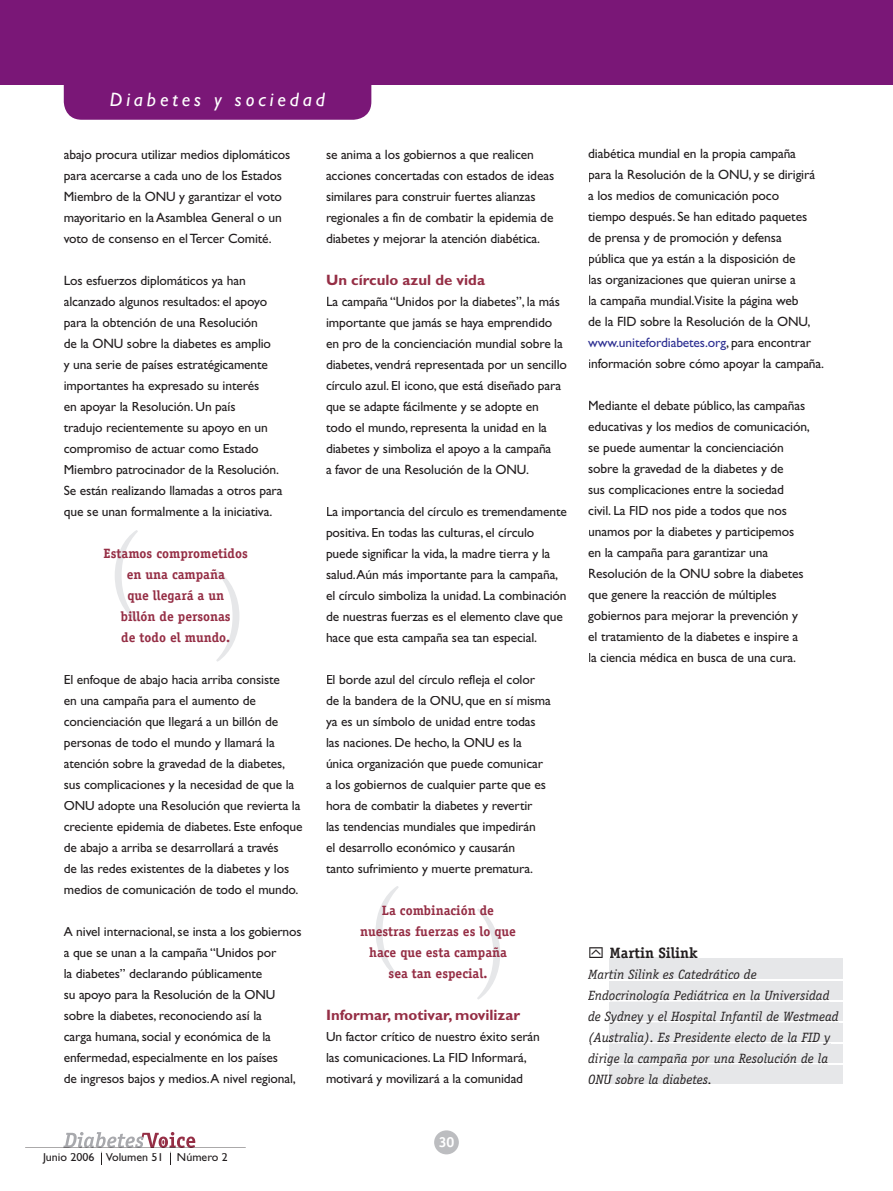
<style>
.page{position:relative;width:893px;height:1191px;background:#fff}
.page>*{position:absolute;margin:0;border:0;box-sizing:border-box;transform-origin:0 0}
.t1{font:105px "Adobe Garamond Pro";color:#e6e7e9}
.t2{font:italic 19.5px "Gill Sans Std";letter-spacing:.2em;color:#fff}
.t3{font:700 15px "Gill Sans Std";color:#952e45}
.t4{font:700 15px "Officina Serif";color:#231f20}
.t5{font:700 15px "Officina Sans";color:#fff}
.t6{font:13.5px/21px "Gill Sans Std";letter-spacing:-.01em;color:#231f20}
.t7{font:italic 13.5px/21px "Officina Serif";color:#231f20}
.t8{font:700 13.5px/21px "Officina Serif";color:#952e45;text-align:center}
.t9{font:12px "Gill Sans Std";color:#231f20}
.s1{color:#2e3092}
</style>
<div class="page">
<div style="left:434px;top:1130px;width:25px;height:24px;background:#bcbdc0;border-radius:50%"></div>
<div style="left:0;top:0;width:893px;height:85px;background:#7a1777"></div>
<div style="left:64px;top:31px;width:307px;height:89px;background:#7a1777;border-radius:18px"></div>
<div style="left:610px;top:957px;width:233px;height:127px;background:#e6e7e9"></div>
<hr style="left:588px;top:979px;width:256px;height:1px;background:#fff">
<hr style="left:588px;top:1000px;width:256px;height:1px;background:#fff">
<hr style="left:588px;top:1021px;width:256px;height:1px;background:#fff">
<hr style="left:588px;top:1042px;width:256px;height:1px;background:#fff">
<hr style="left:588px;top:1063px;width:256px;height:1px;background:#fff">
<svg style="left:609px;top:990px;width:220px;height:12px"></svg>
<svg style="left:25px;top:1132px;width:221px;height:33px"></svg>
<h2 class="t2" style="left:110px;top:88px;width:217px">Diabetes y sociedad</h2>
<p class="t6" style="left:64px;top:144px;width:228px">abajo procura utilizar medios diplomáticos para acercarse a cada uno de los Estados Miembro de la ONU y garantizar el voto mayoritario en la Asamblea General o un voto de consenso en el Tercer Comité.</p>
<p class="t6" style="left:64px;top:270px;width:220px">Los esfuerzos diplomáticos ya han alcanzado algunos resultados: el apoyo para la obtención de una Resolución<br>de la ONU sobre la diabetes es amplio<br>y una serie de países estratégicamente importantes ha expresado su interés<br>en apoyar la Resolución. Un país<br>tradujo recientemente su apoyo en un compromiso de actuar como Estado Miembro patrocinador de la Resolución.<br>Se están realizando llamadas a otros para que se unan formalmente a la iniciativa.</p>
<p class="t8" style="left:104px;top:543px;width:146px">Estamos comprometidos en una campaña<br>que llegará a un<br>billón de personas<br>de todo el mundo.</p>
<p class="t6" style="left:64px;top:669px;width:240px">El enfoque de abajo hacia arriba consiste<br>en una campaña para el aumento de concienciación que llegará a un billón de personas de todo el mundo y llamará la atención sobre la gravedad de la diabetes, sus complicaciones y la necesidad de que la ONU adopte una Resolución que revierta la creciente epidemia de diabetes. Este enfoque de abajo a arriba se desarrollará a través<br>de las redes existentes de la diabetes y los medios de comunicación de todo el mundo.</p>
<p class="t6" style="left:64px;top:921px;width:239px">A nivel internacional, se insta a los gobiernos a que se unan a la campaña “Unidos por<br>la diabetes” declarando públicamente<br>su apoyo para la Resolución de la ONU sobre la diabetes, reconociendo así la<br>carga humana, social y económica de la enfermedad, especialmente en los países<br>de ingresos bajos y medios.A nivel regional,</p>
<p class="t6" style="left:326px;top:144px;width:230px">se anima a los gobiernos a que realicen acciones concertadas con estados de ideas similares para construir fuertes alianzas regionales a fin de combatir la epidemia de diabetes y mejorar la atención diabética.</p>
<p class="t3" style="left:326px;top:271px;width:160px">Un círculo azul de vida</p>
<p class="t6" style="left:326px;top:291px;width:242px">La campaña “Unidos por la diabetes”, la más importante que jamás se haya emprendido en pro de la concienciación mundial sobre la diabetes, vendrá representada por un sencillo círculo azul. El icono, que está diseñado para que se adapte fácilmente y se adopte en todo el mundo, representa la unidad en la diabetes y simboliza el apoyo a la campaña<br>a favor de una Resolución de la ONU.</p>
<p class="t6" style="left:326px;top:501px;width:242px">La importancia del círculo es tremendamente positiva. En todas las culturas, el círculo puede significar la vida, la madre tierra y la salud.Aún más importante para la campaña, el círculo simboliza la unidad. La combinación de nuestras fuerzas es el elemento clave que hace que esta campaña sea tan especial.</p>
<p class="t6" style="left:326px;top:669px;width:226px">El borde azul del círculo refleja el color de la bandera de la ONU, que en sí misma ya es un símbolo de unidad entre todas las naciones. De hecho, la ONU es la única organización que puede comunicar a los gobiernos de cualquier parte que es hora de combatir la diabetes y revertir<br>las tendencias mundiales que impedirán<br>el desarrollo económico y causarán<br>tanto sufrimiento y muerte prematura.</p>
<p class="t8" style="left:360px;top:900px;width:157px">La combinación de nuestras fuerzas es lo que hace que esta campaña sea tan especial.</p>
<p class="t3" style="left:326px;top:1006px;width:196px">Informar, motivar, movilizar</p>
<p class="t6" style="left:326px;top:1026px;width:215px">Un factor crítico de nuestro éxito serán las comunicaciones. La FID Informará, motivará y movilizará a la comunidad</p>
<h1 class="t1" style="left:106px;top:528px;width:143px">( )</h1>
<h1 class="t1" style="left:367px;top:874px;width:143px">( )</h1>
<p class="t9" style="left:43px;top:1150px;width:186px">Junio 2006 Volumen 51 Número 2</p>
<p class="t5" style="left:439px;top:1131px;width:17px">30</p>
<p class="t6" style="left:588px;top:143px;width:237px">diabética mundial en la propia campaña<br>para la Resolución de la ONU, y se dirigirá a los medios de comunicación poco<br>tiempo después. Se han editado paquetes<br>de prensa y de promoción y defensa<br>pública que ya están a la disposición de<br>las organizaciones que quieran unirse a<br>la campaña mundial.Visite la página web<br>de la FID sobre la Resolución de la ONU, <span class="s1">www.unitefordiabetes.org</span>, para encontrar información sobre cómo apoyar la campaña.</p>
<p class="t6" style="left:588px;top:395px;width:223px">Mediante el debate público, las campañas educativas y los medios de comunicación, se puede aumentar la concienciación sobre la gravedad de la diabetes y de<br>sus complicaciones entre la sociedad civil. La FID nos pide a todos que nos unamos por la diabetes y participemos en la campaña para garantizar una Resolución de la ONU sobre la diabetes que genere la reacción de múltiples gobiernos para mejorar la prevención y el tratamiento de la diabetes e inspire a la ciencia médica en busca de una cura.</p>
<p class="t4" style="left:609px;top:943px;width:90px">Martin Silink</p>
<p class="t7" style="left:588px;top:964px;width:252px">Martin Silink es Catedrático de Endocrinología Pediátrica en la Universidad de Sydney y el Hospital Infantil de Westmead (Australia). Es Presidente electo de la FID y dirige la campaña por una Resolución de la ONU sobre la diabetes.</p>
</div>
